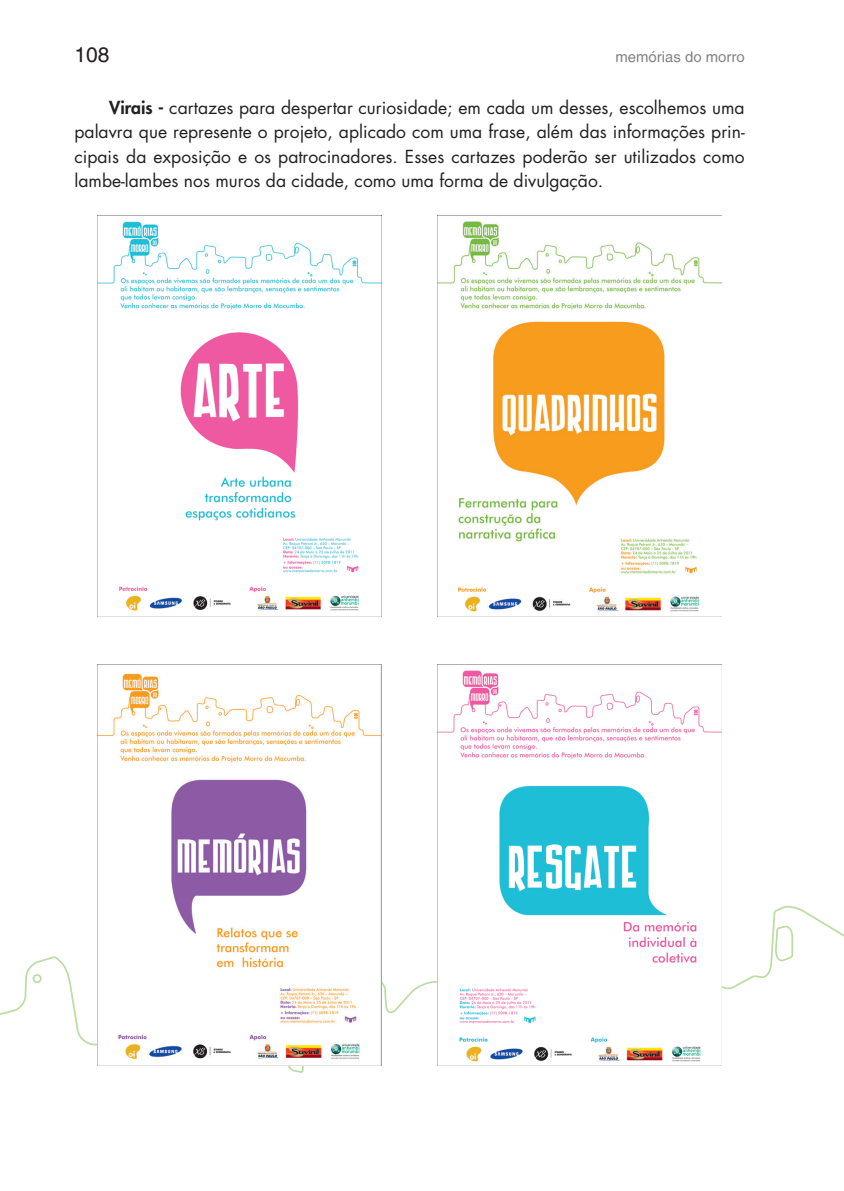
<style>
.page{position:relative;width:844px;height:1191px;background:#fff}
.page>*{position:absolute;margin:0;border:0;box-sizing:border-box;transform-origin:0 0}
.t1{font:21px "Helvetica LT";color:#231f20}
._01_Texto_geral{font:17.5px/24.5px "Futura Std";color:#231f20;text-align:justify}
.t2{font:14.88px "Helvetica LT";color:#808285}
.s1{font-weight:800}
</style>
<div class="page">
<svg style="left:0;top:904px;width:843px;height:169px"></svg>
<img style="left:97px;top:215px;width:284px;height:401px">
<img style="left:97px;top:664px;width:284px;height:401px">
<img style="left:437px;top:215px;width:284px;height:401px">
<img style="left:437px;top:664px;width:284px;height:401px">
<p class="t1" style="left:74px;top:43px;width:37px">108</p>
<p class="t2" style="left:615px;top:48px;width:131px">memórias do morro</p>
<p class="_01_Texto_geral" style="left:74px;top:95px;width:671px;text-indent:35px"><span class="s1">Virais -</span> cartazes para despertar curiosidade; em cada um desses, escolhemos uma palavra que represente o projeto, aplicado com uma frase, além das informações prin&shy;cipais da exposição e os patrocinadores. Esses cartazes poderão ser utilizados como lambe-lambes nos muros da cidade, como uma forma de divulgação.</p>
</div>
